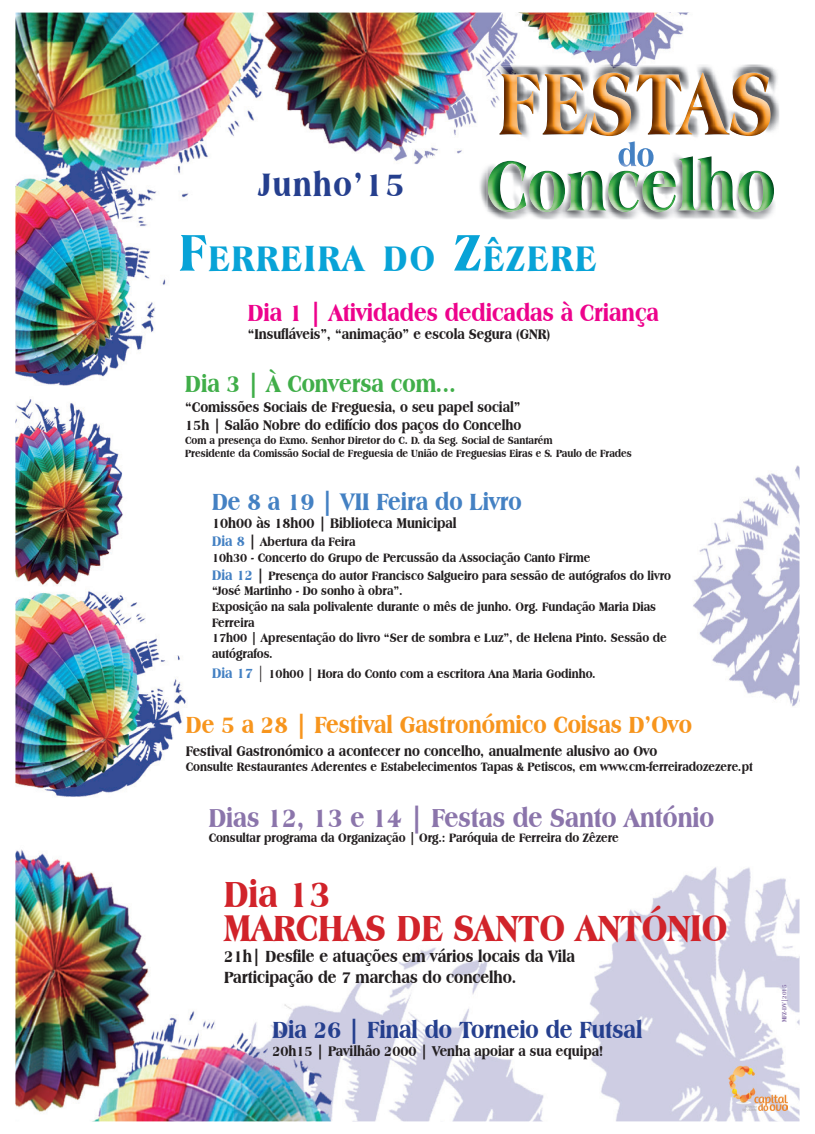
<style>
.page{position:relative;width:815px;height:1134px;background:#fff}
.page>*{position:absolute;margin:0;border:0;box-sizing:border-box;transform-origin:0 0}
.t1{font:800 condensed 39px/33.5px "Americana BT";color:#d1232a}
.t2{font:800 condensed 38.25px "Americana BT";letter-spacing:.06em;color:#08a3d7}
.t3{font:800 condensed 34.75px "Americana BT";letter-spacing:.05em;color:#253f8e}
.t4{font:800 condensed 33.5px "Americana BT";color:#4481c3}
.t5{font:800 condensed 28px "Americana BT";color:#8b75ab}
.t6{font:800 condensed 25.25px "Americana BT";color:#f7951d}
.t7{font:800 condensed 25.25px "Americana BT";color:#ed028c}
.t8{font:800 condensed 25.25px "Americana BT";color:#253f8e}
.t9{font:800 condensed 25.25px "Americana BT";color:#4481c3}
.t10{font:800 condensed 25.25px "Americana BT";color:#40ae49}
.t11{font:800 condensed 17.25px/20.8px "Americana BT";color:#231f20}
.t12{font:800 condensed 15px/18px "Americana BT";color:#231f20}
.t13{font:800 condensed 13px/15.8px "Americana BT";color:#231f20}
.t14{font:800 condensed 11.25px/13.5px "Americana BT";color:#231f20}
.t15{font:800 condensed 6.5px "Americana BT";color:#8b75ab}
.s1{font-size:54.75px}
.s2{font-size:15px;color:#4481c3}
.s3{font-size:15px}
.s4{font-family:"Chaparral Pro";font-weight:400;font-stretch:normal;font-size:16.25px}
</style>
<div class="page">
<img style="left:15px;top:13px;width:784px;height:1108px">
<img style="left:728px;top:1065px;width:60px;height:45px">
<svg style="left:210px;top:492px;width:72px;height:21px"></svg>
<svg style="left:289px;top:492px;width:27px;height:21px"></svg>
<svg style="left:338px;top:489px;width:185px;height:25px"></svg>
<svg style="left:210px;top:533px;width:463px;height:165px"></svg>
<svg style="left:256px;top:169px;width:106px;height:29px"></svg>
<svg style="left:368px;top:172px;width:36px;height:69px"></svg>
<img style="left:490px;top:67px;width:283px;height:78px">
<img style="left:618px;top:142px;width:36px;height:3px">
<img style="left:494px;top:64px;width:286px;height:78px">
<img style="left:494px;top:67px;width:279px;height:75px">
<img style="left:499px;top:73px;width:272px;height:63px">
<img style="left:487px;top:147px;width:296px;height:63px">
<img style="left:618px;top:147px;width:36px;height:5px">
<img style="left:479px;top:152px;width:297px;height:68px">
<img style="left:487px;top:152px;width:289px;height:58px">
<img style="left:618px;top:152px;width:36px;height:4px">
<img style="left:487px;top:210px;width:287px;height:2px">
<img style="left:487px;top:156px;width:287px;height:54px">
<img style="left:618px;top:156px;width:36px;height:11px">
<h3 class="t3" style="left:258px;top:163px;width:147px">Junho’15</h3>
<h2 class="t2" style="left:179px;top:234px;width:418px"><span class="s1">F</span>ERREIRA DO <span class="s1">Z</span>ÊZERE</h2>
<h3 class="t4" style="left:618px;top:134px;width:38px">do</h3>
<h3 class="t7" style="left:248px;top:297px;width:413px">Dia 1 | Atividades dedicadas à Criança</h3>
<p class="t12" style="left:248px;top:324px;width:304px">“Insufláveis”, “animação” e escola Segura (GNR)</p>
<h3 class="t10" style="left:185px;top:368px;width:273px">Dia 3 | À Conversa com...</h3>
<p class="t12" style="left:185px;top:398px;width:338px">“Comissões Sociais de Freguesia, o seu papel social”<br>15h | Salão Nobre do edifício dos paços do Concelho</p>
<p class="t14" style="left:185px;top:433px;width:448px">Com a presença do Exmo. Senhor Diretor do C. D. da Seg. Social de Santarém<br>Presidente da Comissão Social de Freguesia de União de Freguesias Eiras e S. Paulo de Frades</p>
<h3 class="t9" style="left:212px;top:486px;width:311px">De 8 a 19 | VII Feira do Livro</h3>
<p class="t12" style="left:212px;top:514px;width:246px">10h00 às 18h00 | Biblioteca Municipal</p>
<p class="t13" style="left:212px;top:534px;width:380px"><span class="s2">Dia 8</span> <span class="s3">|</span> Abertura da Feira<br>10h30 - Concerto do Grupo de Percussão da Associação Canto Firme</p>
<p class="t13" style="left:212px;top:567px;width:460px"><span class="s2">Dia 12</span> <span class="s3">|</span> Presença do autor Francisco Salgueiro para sessão de autógrafos do livro “José Martinho - Do sonho à obra”.<br>Exposição na sala polivalente durante o mês de junho. Org. Fundação Maria Dias Ferreira<br>17h00 | Apresentação do livro “Ser de sombra e Luz”, de Helena Pinto. Sessão de autógrafos.</p>
<p class="t13" style="left:212px;top:665px;width:385px"><span class="s2">Dia 17</span> <span class="s4">|</span> 10h00 | Hora do Conto com a escritora Ana Maria Godinho.</p>
<h3 class="t6" style="left:186px;top:709px;width:508px">De 5 a 28 | Festival Gastronómico Coisas D’Ovo</h3>
<p class="t12" style="left:186px;top:741px;width:473px">Festival Gastronómico a acontecer no concelho, anualmente alusivo ao Ovo</p>
<p class="t13" style="left:186px;top:759px;width:569px">Consulte Restaurantes Aderentes e Estabelecimentos Tapas &amp; Petiscos, em www.cm-ferreiradozezere.pt</p>
<h3 class="t5" style="left:209px;top:800px;width:507px">Dias 12, 13 e 14 | Festas de Santo António</h3>
<p class="t13" style="left:209px;top:830px;width:412px">Consultar programa da Organização | Org.: Paróquia de Ferreira do Zêzere</p>
<h1 class="t1" style="left:224px;top:877px;width:505px">Dia 13<br>MARCHAS DE SANTO ANTÓNIO</h1>
<h3 class="t11" style="left:224px;top:945px;width:353px">21h| Desfile e atuações em vários locais da Vila<br>Participação de 7 marchas do concelho.</h3>
<h3 class="t8" style="left:272px;top:1014px;width:371px">Dia 26 | Final do Torneio de Futsal</h3>
<p class="t12" style="left:272px;top:1042px;width:332px">20h15 | Pavilhão 2000 | Venha apoiar a sua equipa!</p>
<p class="t15" style="left:780px;top:1022px;width:39px;rotate:-90deg">MFZ-DV|2015</p>
</div>
